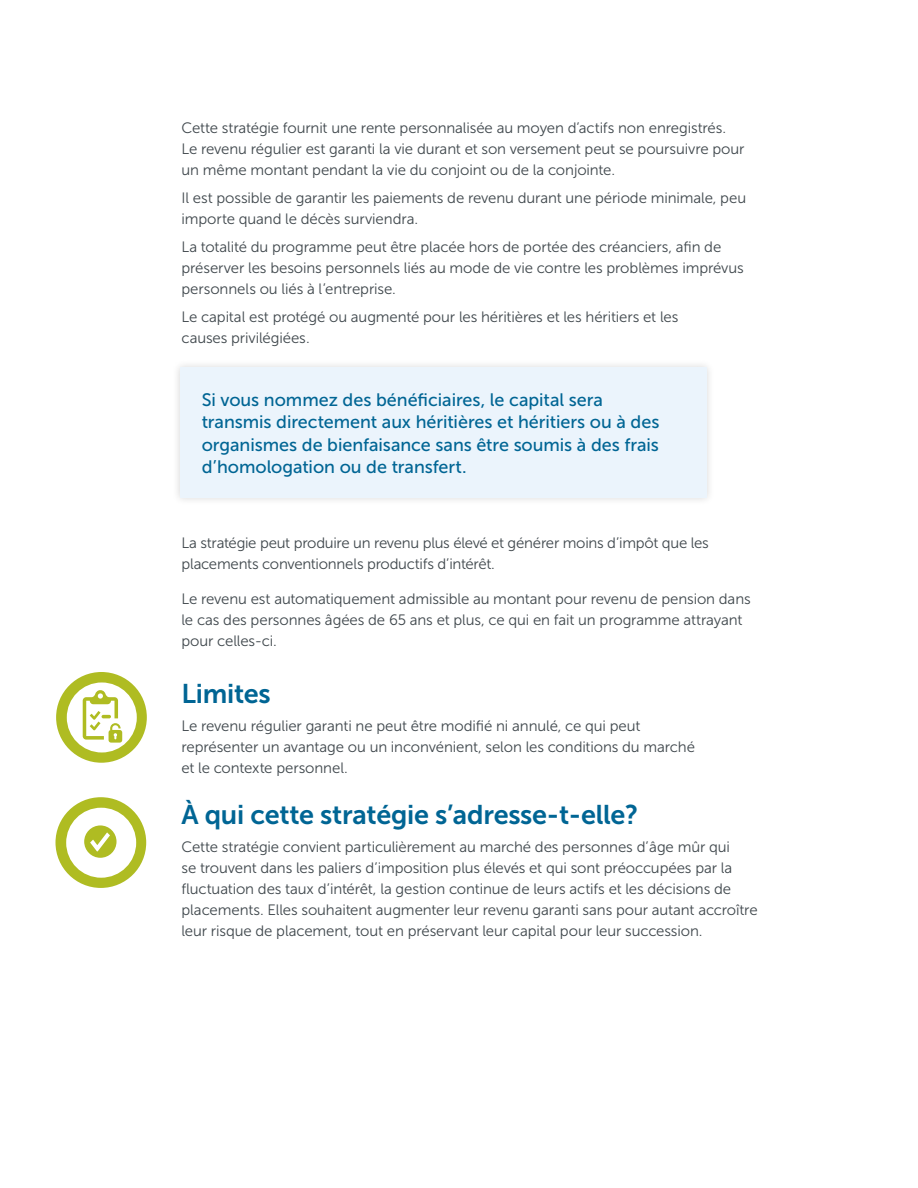
<style>
.page{position:relative;width:918px;height:1188px;background:#fff}
.page>*{position:absolute;margin:0;border:0;box-sizing:border-box;transform-origin:0 0}
.Heading_1{font:27px "Museo Sans 700";letter-spacing:-.01em;color:#006594}
.EL_heading_2{font:18px/22.5px "Museo Sans 500";letter-spacing:-.005em;color:#006594}
.New_Brand_Body_Copy_10_14{font:15px/21px "Museo Sans 300";letter-spacing:-.005em;color:#3f474c}
</style>
<div class="page">
<div style="left:172px;top:359px;width:542px;height:146px;background:#f6f6f8"></div>
<div style="left:180px;top:368px;width:526px;height:130px;background:#ebf4fc"></div>
<div style="left:55px;top:797px;width:91px;height:91px;background:#afbc22;border-radius:50%"></div>
<div style="left:66px;top:808px;width:70px;height:70px;background:#fff;border-radius:50%"></div>
<svg style="left:84px;top:825px;width:33px;height:33px"></svg>
<div style="left:56px;top:672px;width:90px;height:91px;background:#afbc22;border-radius:50%"></div>
<div style="left:67px;top:682px;width:70px;height:70px;background:#fff;border-radius:50%"></div>
<svg style="left:83px;top:690px;width:39px;height:53px"></svg>
<p class="New_Brand_Body_Copy_10_14" style="left:182px;top:118px;width:546px">Cette stratégie fournit une rente personnalisée au moyen d’actifs non enregistrés.</p>
<p class="New_Brand_Body_Copy_10_14" style="left:182px;top:139px;width:565px">Le revenu régulier est garanti la vie durant et son versement peut se poursuivre pour un même montant pendant la vie du conjoint ou de la conjointe.</p>
<p class="New_Brand_Body_Copy_10_14" style="left:182px;top:188px;width:566px">Il est possible de garantir les paiements de revenu durant une période minimale, peu importe quand le décès surviendra.</p>
<p class="New_Brand_Body_Copy_10_14" style="left:182px;top:236px;width:564px">La totalité du programme peut être placée hors de portée des créanciers, afin de préserver les besoins personnels liés au mode de vie contre les problèmes imprévus personnels ou liés à l’entreprise.</p>
<p class="New_Brand_Body_Copy_10_14" style="left:182px;top:306px;width:498px">Le capital est protégé ou augmenté pour les héritières et les héritiers et les causes privilégiées.</p>
<h2 class="EL_heading_2" style="left:202px;top:388px;width:459px">Si vous nommez des bénéficiaires, le capital sera transmis directement aux héritières et héritiers ou à des organismes de bienfaisance sans être soumis à des frais d’homologation ou de transfert.</h2>
<p class="New_Brand_Body_Copy_10_14" style="left:182px;top:533px;width:529px">La stratégie peut produire un revenu plus élevé et générer moins d’impôt que les placements conventionnels productifs d’intérêt.</p>
<p class="New_Brand_Body_Copy_10_14" style="left:182px;top:588px;width:571px">Le revenu est automatiquement admissible au montant pour revenu de pension dans le cas des personnes âgées de 65 ans et plus, ce qui en fait un programme attrayant pour celles-ci.</p>
<h1 class="Heading_1" style="left:182px;top:679px;width:91px">Limites</h1>
<p class="New_Brand_Body_Copy_10_14" style="left:182px;top:716px;width:515px">Le revenu régulier garanti ne peut être modifié ni annulé, ce qui peut représenter un avantage ou un inconvénient, selon les conditions du marché et le contexte personnel.</p>
<h1 class="Heading_1" style="left:182px;top:800px;width:458px">À qui cette stratégie s’adresse-t-elle?</h1>
<p class="New_Brand_Body_Copy_10_14" style="left:182px;top:836px;width:578px">Cette stratégie convient particulièrement au marché des personnes d’âge mûr qui<br>se trouvent dans les paliers d’imposition plus élevés et qui sont préoccupées par la fluctuation des taux d’intérêt, la gestion continue de leurs actifs et les décisions de placements. Elles souhaitent augmenter leur revenu garanti sans pour autant accroître leur risque de placement, tout en préservant leur capital pour leur succession.</p>
</div>
